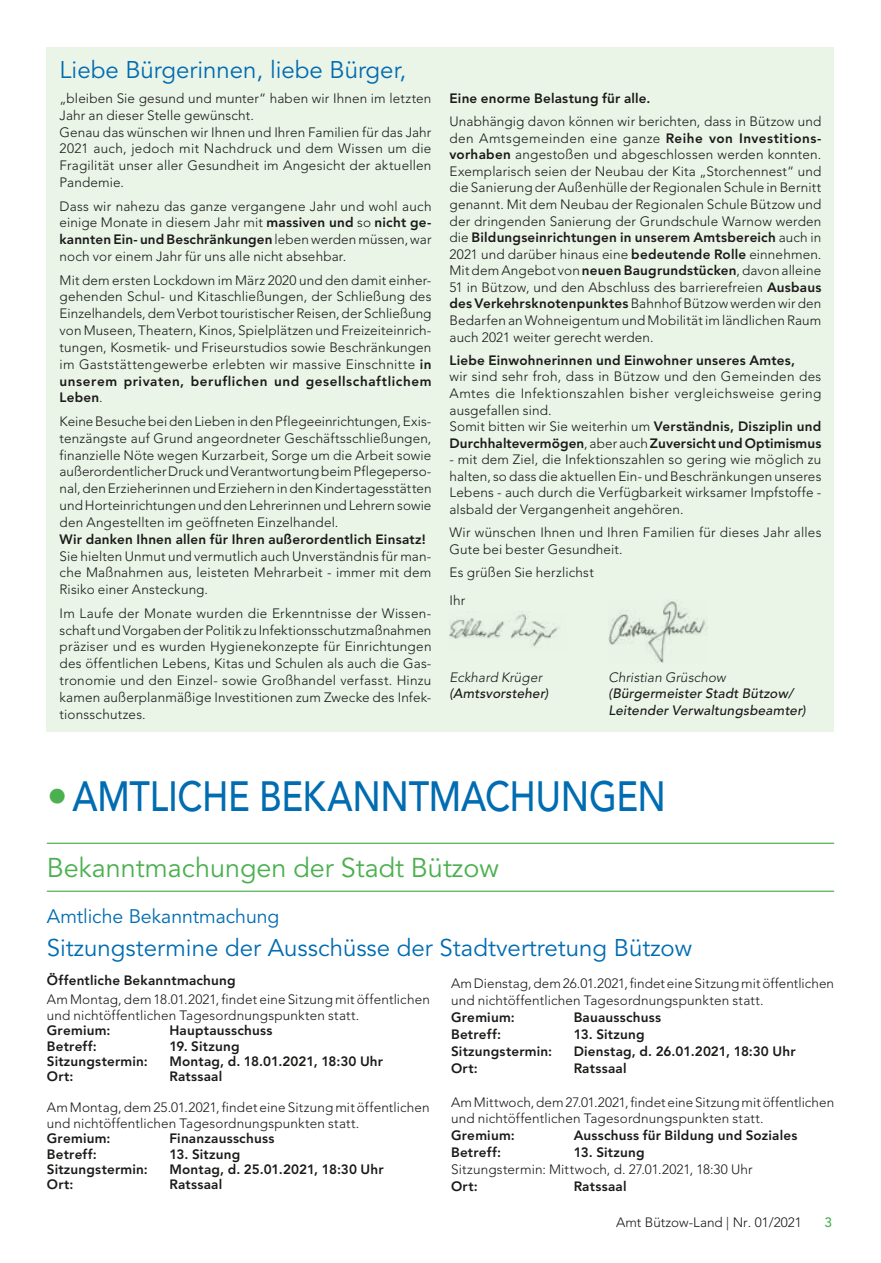
<style>
.page{position:relative;width:881px;height:1263px;background:#fff}
.page>*{position:absolute;margin:0;border:0;box-sizing:border-box;transform-origin:0 0}
.t1{font:500 42px "Avenir LT";letter-spacing:-.01em;color:#006cb1;scale:.85 1}
.t2{font:27px "Avenir LT";color:#4cb050}
.t3{font:24px "Avenir LT";color:#006cb1}
.t4{font:19.5px "Avenir LT";letter-spacing:-.005em;color:#006cb1}
.t5{font:300 13.5px/16.8px "Avenir LT";letter-spacing:.01em;color:#1a1a18}
.t6{font:800 13.5px "Avenir LT";letter-spacing:.015em;color:#1a1a18}
.t7{font:italic 500 13.5px/16.5px "Avenir LT";letter-spacing:.015em;color:#1a1a18}
.t8{font:italic 300 13.5px "Avenir LT";letter-spacing:.005em;color:#1a1a18}
.t9{font:500 13.5px "Avenir LT";color:#4cb050}
.s1{font-weight:800}
.s2{color:#4cb050}
</style>
<div class="page">
<hr style="left:47px;top:843px;width:786px;height:1px;background:#4cb050">
<hr style="left:47px;top:891px;width:786px;height:1px;background:#4cb050">
<div style="left:47px;top:47px;width:786px;height:684px;background:#eaf4e7"></div>
<img style="left:449px;top:614px;width:110px;height:33px">
<img style="left:608px;top:601px;width:98px;height:62px">
<h3 class="t3" style="left:60px;top:56px;width:348px">Liebe Bürgerinnen, liebe Bürger,</h3>
<p class="t5" style="left:60px;top:90px;width:373px">„bleiben Sie gesund und munter“ haben wir Ihnen im letzten Jahr an dieser Stelle gewünscht.<br>Genau das wünschen wir Ihnen und Ihren Familien für das Jahr 2021 auch, jedoch mit Nachdruck und dem Wissen um die Fragilität unser aller Gesundheit im Angesicht der aktuellen Pandemie.</p>
<p class="t5" style="left:60px;top:198px;width:373px;text-align:justify">Dass wir nahezu das ganze vergangene Jahr und wohl auch einige Monate in diesem Jahr mit <span class="s1">massiven und</span> so <span class="s1">nicht ge&shy;kannten Ein- und Beschränkungen</span> leben werden müssen, war noch vor einem Jahr für uns alle nicht absehbar.</p>
<p class="t5" style="left:60px;top:272px;width:373px;text-align:justify">Mit dem ersten Lockdown im März 2020 und den damit einher&shy;gehenden Schul- und Kitaschließungen, der Schließung des Einzelhandels, dem Verbot touristischer Reisen, der Schließung von Museen, Theatern, Kinos, Spielplätzen und Freizeiteinrich&shy;tungen, Kosmetik- und Friseurstudios sowie Beschränkungen im Gaststättengewerbe erlebten wir massive Einschnitte <span class="s1">in unserem privaten, beruflichen und gesellschaftlichem Leben</span>.</p>
<p class="t5" style="left:60px;top:413px;width:373px;text-align:justify">Keine Besuche bei den Lieben in den Pflegeeinrichtungen, Exis&shy;tenzängste auf Grund angeordneter Geschäftsschließungen, finanzielle Nöte wegen Kurzarbeit, Sorge um die Arbeit sowie außerordentlicher Druck und Verantwortung beim Pflegeperso&shy;nal, den Erzieherinnen und Erziehern in den Kindertagesstätten und Horteinrichtungen und den Lehrerinnen und Lehrern sowie den Angestellten im geöffneten Einzelhandel.</p>
<p class="t6" style="left:60px;top:531px;width:367px">Wir danken Ihnen allen für Ihren außerordentlich Einsatz!</p>
<p class="t5" style="left:60px;top:547px;width:373px;text-align:justify">Sie hielten Unmut und vermutlich auch Unverständnis für man&shy;che Maßnahmen aus, leisteten Mehrarbeit - immer mit dem Risiko einer Ansteckung.</p>
<p class="t5" style="left:60px;top:605px;width:373px;text-align:justify">Im Laufe der Monate wurden die Erkenntnisse der Wissen&shy;schaft und Vorgaben der Politik zu Infektionsschutzmaßnahmen präziser und es wurden Hygienekonzepte für Einrichtungen des öffentlichen Lebens, Kitas und Schulen als auch die Gas&shy;tronomie und den Einzel- sowie Großhandel verfasst. Hinzu kamen außerplanmäßige Investitionen zum Zwecke des Infek&shy;tionsschutzes.</p>
<p class="t6" style="left:449px;top:90px;width:202px">Eine enorme Belastung für alle.</p>
<p class="t5" style="left:449px;top:113px;width:373px;text-align:justify">Unabhängig davon können wir berichten, dass in Bützow und den Amtsgemeinden eine ganze <span class="s1">Reihe von Investitions&shy;vorhaben</span> angestoßen und abgeschlossen werden konnten.<br>Exemplarisch seien der Neubau der Kita „Storchennest“ und die Sanierung der Außenhülle der Regionalen Schule in Bernitt genannt. Mit dem Neubau der Regionalen Schule Bützow und der dringenden Sanierung der Grundschule Warnow werden die <span class="s1">Bildungseinrichtungen in unserem Amtsbereich</span> auch in 2021 und darüber hinaus eine <span class="s1">bedeutende Rolle</span> einnehmen.<br>Mit dem Angebot von <span class="s1">neuen Baugrundstücken</span>, davon alleine 51 in Bützow, und den Abschluss des barrierefreien <span class="s1">Ausbaus des Verkehrsknotenpunktes</span> Bahnhof Bützow werden wir den Bedarfen an Wohneigentum und Mobilität im ländlichen Raum auch 2021 weiter gerecht werden.</p>
<p class="t6" style="left:449px;top:352px;width:347px">Liebe Einwohnerinnen und Einwohner unseres Amtes,</p>
<p class="t5" style="left:449px;top:369px;width:373px">wir sind sehr froh, dass in Bützow und den Gemeinden des Amtes die Infektionszahlen bisher vergleichsweise gering ausgefallen sind.<br>Somit bitten wir Sie weiterhin um <span class="s1">Verständnis, Disziplin und Durchhaltevermögen</span>, aber auch <span class="s1">Zuversicht und Optimismus</span></p>
<p class="t5" style="left:449px;top:451px;width:373px;text-align:justify">- mit dem Ziel, die Infektionszahlen so gering wie möglich zu halten, so dass die aktuellen Ein- und Beschränkungen unseres Lebens - auch durch die Verfügbarkeit wirksamer Impfstoffe - alsbald der Vergangenheit angehören.</p>
<p class="t5" style="left:449px;top:524px;width:373px">Wir wünschen Ihnen und Ihren Familien für dieses Jahr alles<br>Gute bei bester Gesundheit.</p>
<p class="t5" style="left:449px;top:559px;width:146px;line-height:27.8px">Es grüßen Sie herzlichst<br>Ihr</p>
<p class="t8" style="left:449px;top:669px;width:94px">Eckhard Krüger</p>
<p class="t8" style="left:608px;top:669px;width:119px">Christian Grüschow</p>
<p class="t7" style="left:449px;top:686px;width:100px">(Amtsvorsteher)</p>
<p class="t7" style="left:608px;top:686px;width:198px">(Bürgermeister Stadt Bützow/<br>Leitender Verwaltungsbeamter)</p>
<h1 class="t1" style="left:47px;top:773px;width:729px"><span class="s2">•</span>AMTLICHE BEKANNTMACHUNGEN</h1>
<h2 class="t2" style="left:47px;top:852px;width:453px">Bekanntmachungen der Stadt Bützow</h2>
<h3 class="t4" style="left:47px;top:904px;width:234px">Amtliche Bekanntmachung</h3>
<h3 class="t3" style="left:47px;top:933px;width:646px">Sitzungstermine der Ausschüsse der Stadtvertretung Bützow</h3>
<p class="t6" style="left:47px;top:972px;width:190px">Öffentliche Bekanntmachung</p>
<p class="t5" style="left:47px;top:991px;width:384px">Am Montag, dem 18.01.2021, findet eine Sitzung mit öffentlichen und nichtöffentlichen Tagesordnungspunkten statt.</p>
<p class="t6" style="left:47px;top:1023px;width:65px">Gremium:</p>
<p class="t6" style="left:169px;top:1023px;width:105px">Hauptausschuss</p>
<p class="t6" style="left:47px;top:1038px;width:52px">Betreff:</p>
<p class="t6" style="left:169px;top:1038px;width:72px">19. Sitzung</p>
<p class="t6" style="left:47px;top:1053px;width:103px">Sitzungstermin:</p>
<p class="t6" style="left:169px;top:1053px;width:215px">Montag, d. 18.01.2021, 18:30 Uhr</p>
<p class="t6" style="left:47px;top:1068px;width:28px">Ort:</p>
<p class="t6" style="left:169px;top:1068px;width:54px">Ratssaal</p>
<p class="t5" style="left:47px;top:1099px;width:384px">Am Montag, dem 25.01.2021, findet eine Sitzung mit öffentlichen und nichtöffentlichen Tagesordnungspunkten statt.</p>
<p class="t6" style="left:47px;top:1130px;width:65px">Gremium:</p>
<p class="t6" style="left:169px;top:1130px;width:106px">Finanzausschuss</p>
<p class="t6" style="left:47px;top:1146px;width:52px">Betreff:</p>
<p class="t6" style="left:169px;top:1146px;width:72px">13. Sitzung</p>
<p class="t6" style="left:47px;top:1161px;width:103px">Sitzungstermin:</p>
<p class="t6" style="left:169px;top:1161px;width:216px">Montag, d. 25.01.2021, 18:30 Uhr</p>
<p class="t6" style="left:47px;top:1176px;width:28px">Ort:</p>
<p class="t6" style="left:169px;top:1176px;width:54px">Ratssaal</p>
<p class="t5" style="left:451px;top:975px;width:384px">Am Dienstag, dem 26.01.2021, findet eine Sitzung mit öffentlichen und nichtöffentlichen Tagesordnungspunkten statt.</p>
<p class="t6" style="left:451px;top:1009px;width:65px">Gremium:</p>
<p class="t6" style="left:573px;top:1009px;width:89px">Bauausschuss</p>
<p class="t6" style="left:451px;top:1026px;width:52px">Betreff:</p>
<p class="t6" style="left:573px;top:1026px;width:72px">13. Sitzung</p>
<p class="t6" style="left:451px;top:1043px;width:103px">Sitzungstermin:</p>
<p class="t6" style="left:573px;top:1043px;width:223px">Dienstag, d. 26.01.2021, 18:30 Uhr</p>
<p class="t6" style="left:451px;top:1060px;width:28px">Ort:</p>
<p class="t6" style="left:573px;top:1060px;width:54px">Ratssaal</p>
<p class="t5" style="left:451px;top:1094px;width:384px">Am Mittwoch, dem 27.01.2021, findet eine Sitzung mit öffentlichen und nichtöffentlichen Tagesordnungspunkten statt.</p>
<p class="t6" style="left:451px;top:1127px;width:65px">Gremium:</p>
<p class="t6" style="left:573px;top:1127px;width:225px">Ausschuss für Bildung und Soziales</p>
<p class="t6" style="left:451px;top:1144px;width:52px">Betreff:</p>
<p class="t6" style="left:573px;top:1144px;width:72px">13. Sitzung</p>
<p class="t5" style="left:451px;top:1161px;width:303px">Sitzungstermin: Mittwoch, d. 27.01.2021, 18:30 Uhr</p>
<p class="t6" style="left:451px;top:1178px;width:28px">Ort:</p>
<p class="t6" style="left:573px;top:1178px;width:54px">Ratssaal</p>
<p class="t5" style="left:616px;top:1213px;width:187px">Amt Bützow-Land | Nr. 01/2021</p>
<p class="t9" style="left:824px;top:1214px;width:9px">3</p>
</div>
